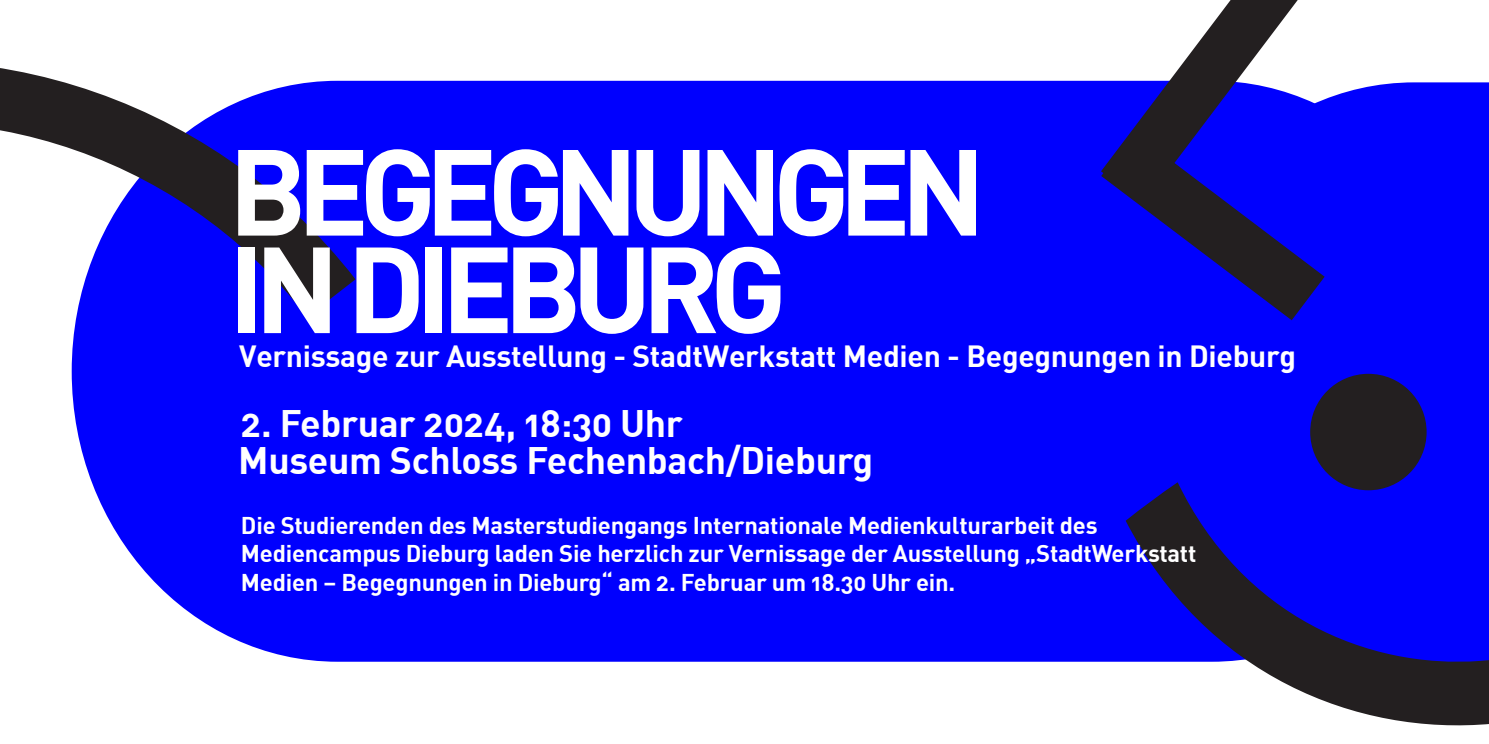
<style>
.page{position:relative;width:1489px;height:744px;background:#fff}
.page>*{position:absolute;margin:0;border:0;box-sizing:border-box;transform-origin:0 0}
.t1{font:700 120.25px/97.5px "HDADIN Office";letter-spacing:-.08em;color:#fff}
.t2{font:700 37.5px/36.5px "HDADIN Office";color:#fff}
.t3{font:700 30px "HDADIN Office";color:#fff}
.t4{font:700 23.75px/28.5px "HDADIN Office";color:#fff}
</style>
<div class="page">
<div style="left:1477px;top:82px;width:12px;height:388px;background:#0000fe"></div>
<div style="left:72px;top:81px;width:1405px;height:580px;background:#0000fe"></div>
<div style="left:1310px;top:374px;width:116px;height:116px;background:#231f20;border-radius:50%"></div>
<svg style="left:1101px;top:203px;width:223px;height:117px;background:#0b0ab4"></svg>
<svg style="left:1125px;top:470px;width:364px;height:256px;background:#2c2bbc"></svg>
<svg style="left:0;top:68px;width:355px;height:249px"></svg>
<svg style="left:1101px;top:0;width:224px;height:203px"></svg>
<h1 class="t1" style="left:228px;top:138px;width:758px">BEGEGNUNGEN<br>IN DIEBURG</h1>
<p class="t3" style="left:239px;top:336px;width:1058px">Vernissage zur Ausstellung - StadtWerkstatt Medien - Begegnungen in Dieburg</p>
<h2 class="t2" style="left:238px;top:404px;width:636px">2. Februar 2024, 18:30 Uhr<br>Museum Schloss Fechenbach/Dieburg</h2>
<p class="t4" style="left:241px;top:510px;width:957px">Die Studierenden des Masterstudiengangs Internationale Medienkulturarbeit des<br>Mediencampus Dieburg laden Sie herzlich zur Vernissage der Ausstellung „StadtWerkstatt<br>Medien – Begegnungen in Dieburg“ am 2. Februar um 18.30 Uhr ein.</p>
</div>
